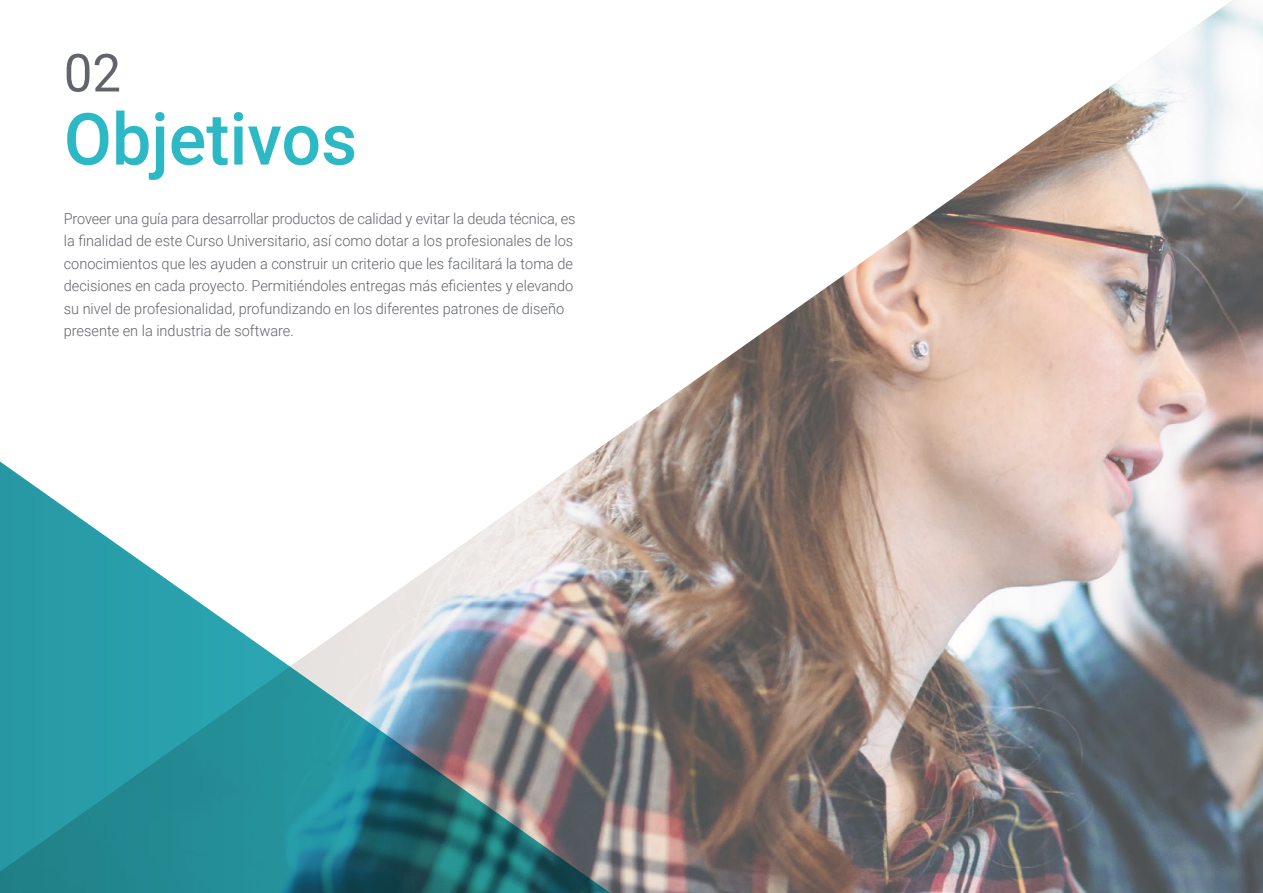
<style>
.page{position:relative;width:1263px;height:893px;background:#fff}
.page>*{position:absolute;margin:0;border:0;box-sizing:border-box;transform-origin:0 0}
.t1{font:500 72px "Roboto";color:#2db8c5}
.t2{font:52.5px "Roboto";color:#61646a}
.t3{font:300 15px/22.5px "Roboto";color:#61646a}
</style>
<div class="page">
<img style="left:602px;top:0;width:661px;height:893px">
<svg style="left:0;top:446px;width:640px;height:447px"></svg>
<h2 class="t2" style="left:64px;top:36px;width:59px">02</h2>
<h1 class="t1" style="left:64px;top:89px;width:295px">Objetivos</h1>
<p class="t3" style="left:64px;top:207px;width:513px">Proveer una guía para desarrollar productos de calidad y evitar la deuda técnica, es la finalidad de este Curso Universitario, así como dotar a los profesionales de los conocimientos que les ayuden a construir un criterio que les facilitará la toma de decisiones en cada proyecto. Permitiéndoles entregas más eficientes y elevando su nivel de profesionalidad, profundizando en los diferentes patrones de diseño presente en la industria de software.</p>
</div>
